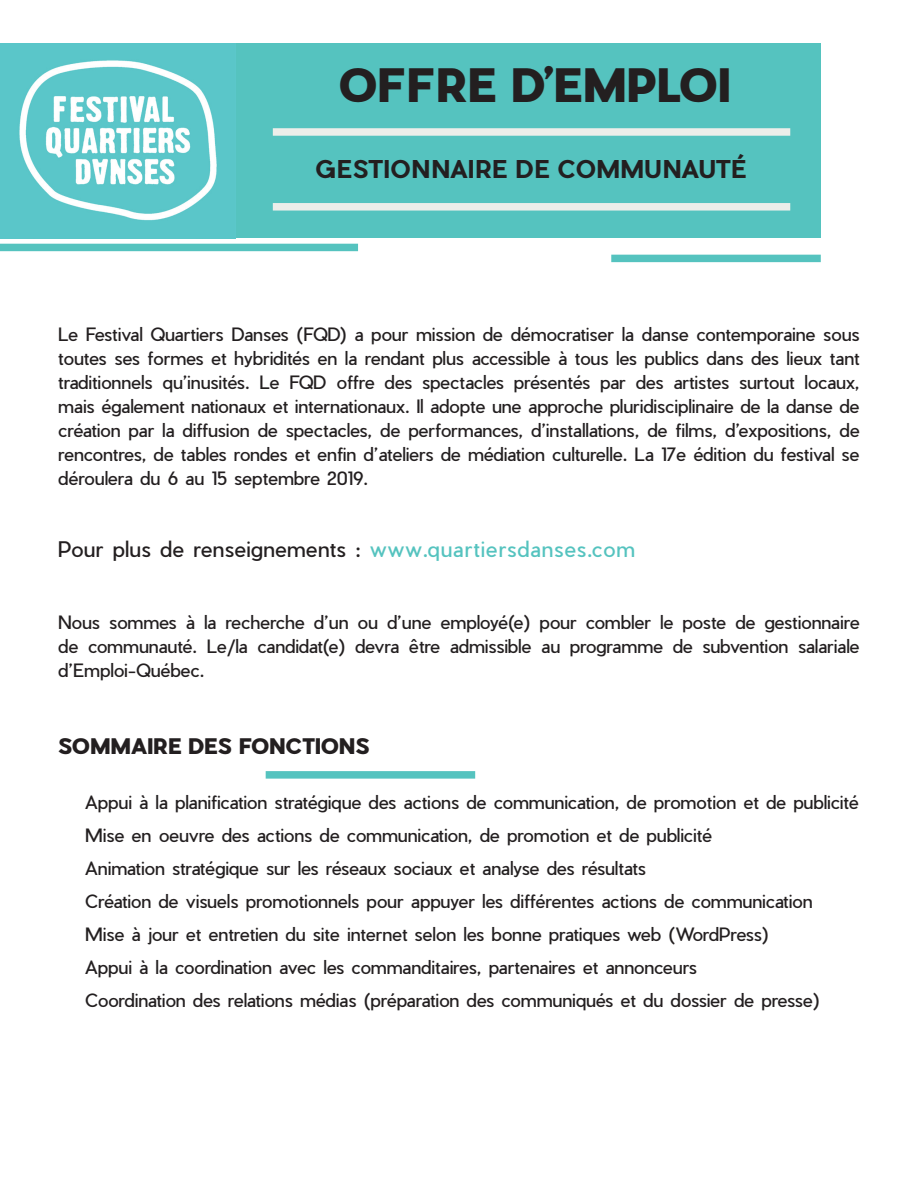
<style>
.page{position:relative;width:918px;height:1188px;background:#fff}
.page>*{position:absolute;margin:0;border:0;box-sizing:border-box;transform-origin:0 0}
.t1{font:900 45px "Pier Sans";letter-spacing:-.01em;color:#231f20}
.t2{font:700 24px "Pier Sans";color:#231f20}
.t3{font:21px "Pier Sans";letter-spacing:.02em;color:#231f20}
.t4{font:900 21px "Pier Sans";letter-spacing:-.01em;color:#231f20}
.t5{font:18px/24px "Pier Sans";letter-spacing:-.01em;color:#231f20;text-align:justify}
.s1{color:#55c3bf}
</style>
<div class="page">
<div style="left:0;top:44px;width:821px;height:194px;background:#55c3bf"></div>
<img style="left:17px;top:59px;width:200px;height:162px">
<div style="left:273px;top:128px;width:517px;height:8px;background:#eceeea"></div>
<div style="left:273px;top:203px;width:517px;height:8px;background:#eceeea"></div>
<div style="left:0;top:244px;width:358px;height:7px;background:#55c3bf"></div>
<div style="left:611px;top:255px;width:210px;height:7px;background:#55c3bf"></div>
<div style="left:266px;top:771px;width:209px;height:8px;background:#55c3bf"></div>
<p class="t1" style="left:339px;top:53px;width:394px">OFFRE D’EMPLOI</p>
<p class="t2" style="left:316px;top:154px;width:433px">GESTIONNAIRE DE COMMUNAUTÉ</p>
<p class="t5" style="left:58px;top:322px;width:803px">Le Festival Quartiers Danses (FQD) a pour mission de démocratiser la danse contemporaine sous toutes ses formes et hybridités en la rendant plus accessible à tous les publics dans des lieux tant traditionnels qu’inusités. Le FQD offre des spectacles présentés par des artistes surtout locaux, mais également nationaux et internationaux. Il adopte une approche pluridisciplinaire de la danse de création par la diffusion de spectacles, de performances, d’installations, de films, d’expositions, de rencontres, de tables rondes et enfin d’ateliers de médiation culturelle. La 17e édition du festival se déroulera du 6 au 15 septembre 2019.</p>
<p class="t3" style="left:58px;top:535px;width:578px">Pour plus de renseignements : <span class="s1">www.quartiersdanses.com</span></p>
<p class="t5" style="left:58px;top:610px;width:803px">Nous sommes à la recherche d’un ou d’une employé(e) pour combler le poste de gestionnaire de communauté. Le/la candidat(e) devra être admissible au programme de subvention salariale d’Emploi-Québec.</p>
<p class="t4" style="left:58px;top:731px;width:313px">SOMMAIRE DES FONCTIONS</p>
<p class="t5" style="left:85px;top:790px;width:775px">Appui à la planification stratégique des actions de communication, de promotion et de publicité</p>
<p class="t5" style="left:85px;top:823px;width:628px">Mise en oeuvre des actions de communication, de promotion et de publicité</p>
<p class="t5" style="left:85px;top:856px;width:562px">Animation stratégique sur les réseaux sociaux et analyse des résultats</p>
<p class="t5" style="left:85px;top:889px;width:729px">Création de visuels promotionnels pour appuyer les différentes actions de communication</p>
<p class="t5" style="left:85px;top:922px;width:685px">Mise à jour et entretien du site internet selon les bonne pratiques web (WordPress)</p>
<p class="t5" style="left:85px;top:955px;width:624px">Appui à la coordination avec les commanditaires, partenaires et annonceurs•</p>
<p class="t5" style="left:85px;top:988px;width:736px">Coordination des relations médias (préparation des communiqués et du dossier de presse)</p>
</div>
